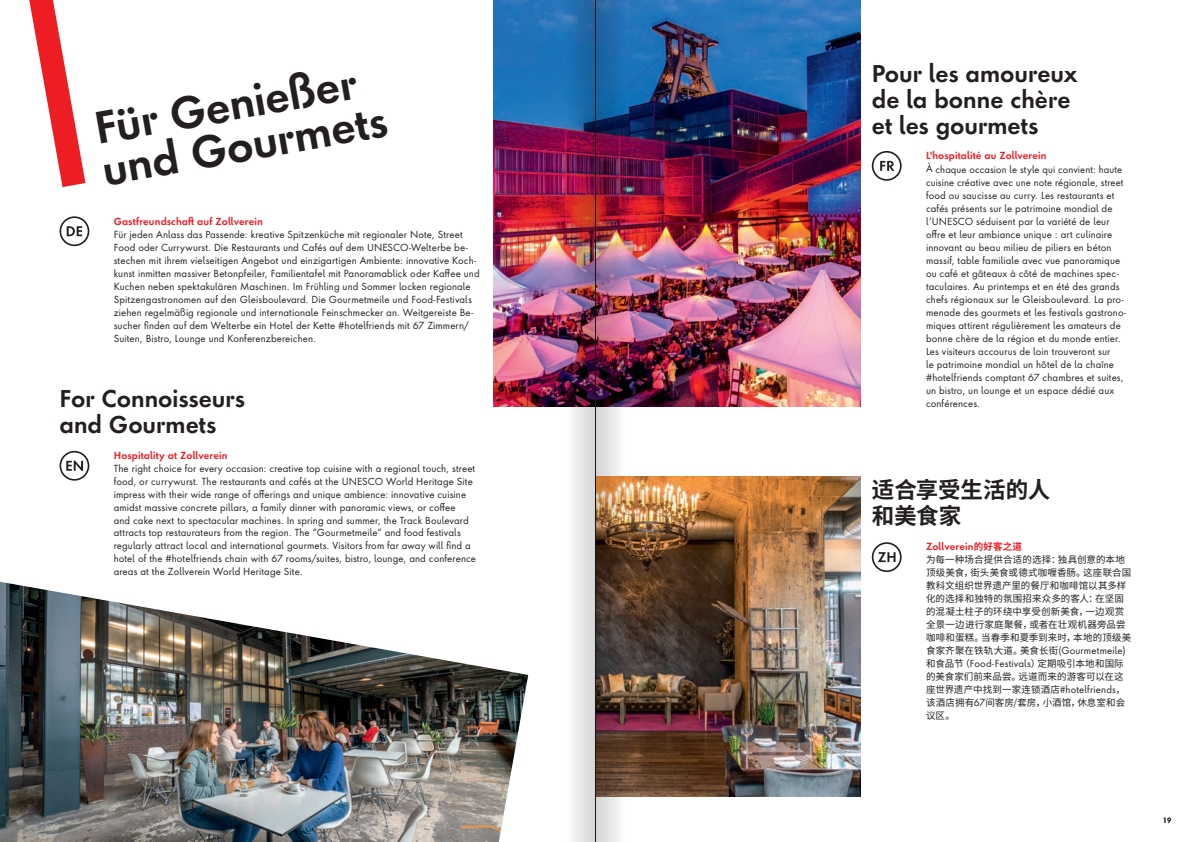
<style>
.page{position:relative;width:1191px;height:842px;background:#fff}
.page>*{position:absolute;margin:0;border:0;box-sizing:border-box;transform-origin:0 0}
.t1{font:600 42px/42px "Futura ND Alt";color:#231f20}
.t2{font:600 22.5px/26px "Futura ND Alt";color:#231f20}
.t3{font:700 22.5px/26px "Source Han Sans CN";color:#231f20}
.t4{font:9.5px/13px "Futura ND Alt";letter-spacing:.01em;color:#231f20}
.t5{font:9.5px/13px "Source Han Sans CN";letter-spacing:.015em;color:#231f20}
.t6{font:600 9.5px "Futura ND Alt";letter-spacing:.01em;color:#ee1d23}
.t7{font:500 7px "Futura ND Alt";color:#231f20}
.s1{font-family:"Source Han Sans CN";font-weight:700}
.s2{font-family:"Futura ND Alt"}
</style>
<div class="page">
<img style="left:493px;top:0;width:367px;height:407px">
<svg style="left:60px;top:451px;width:29px;height:30px"></svg>
<svg style="left:871px;top:151px;width:30px;height:30px"></svg>
<svg style="left:871px;top:542px;width:30px;height:30px"></svg>
<img style="left:633px;top:477px;width:227px;height:320px">
<img style="left:0;top:582px;width:528px;height:260px">
<svg style="left:29px;top:0;width:61px;height:246px"></svg>
<img style="left:595px;top:0;width:38px;height:842px">
<img style="left:558px;top:0;width:37px;height:842px">
<h1 class="t1" style="left:91px;top:108px;width:290px;rotate:-10deg">Für Genießer und Gourmets</h1>
<p class="t6" style="left:114px;top:215px;width:150px">Gastfreundschaft auf Zollverein</p>
<p class="t4" style="left:114px;top:227px;width:367px">Für jeden Anlass das Passende: kreative Spitzenküche mit regionaler Note, Street Food oder Currywurst. Die Restaurants und Cafés auf dem UNESCO-Welterbe be&shy;stechen mit ihrem vielseitigen Angebot und einzigartigen Ambiente: innovative Koch&shy;kunst inmitten massiver Betonpfeiler, Familientafel mit Panoramablick oder Kaffee und Kuchen neben spektakulären Maschinen. Im Frühling und Sommer locken regionale Spitzengastronomen auf den Gleisboulevard. Die Gourmetmeile und Food-Festivals ziehen regelmäßig regionale und internationale Feinschmecker an. Weitgereiste Be&shy;sucher finden auf dem Welterbe ein Hotel der Kette #hotelfriends mit 67 Zimmern/ Suiten, Bistro, Lounge und Konferenzbereichen.</p>
<h2 class="t2" style="left:60px;top:385px;width:187px">For Connoisseurs and Gourmets</h2>
<p class="t6" style="left:114px;top:448px;width:115px">Hospitality at Zollverein</p>
<p class="t4" style="left:114px;top:461px;width:364px">The right choice for every occasion: creative top cuisine with a regional touch, street food, or currywurst. The restaurants and cafés at the UNESCO World Heritage Site impress with their wide range of offerings and unique ambience: innovative cuisine amidst massive concrete pillars, a family dinner with panoramic views, or coffee<br>and cake next to spectacular machines. In spring and summer, the Track Boulevard attracts top restaurateurs from the region. The “Gourmetmeile“ and food festivals regularly attract local and international gourmets. Visitors from far away will find a hotel of the #hotelfriends chain with 67 rooms/suites, bistro, lounge, and conference areas at the Zollverein World Heritage Site.</p>
<h2 class="t2" style="left:871px;top:60px;width:207px">Pour les amoureux de la bonne chère et les gourmets</h2>
<p class="t6" style="left:926px;top:150px;width:122px">L'hospitalité au Zollverein</p>
<p class="t4" style="left:926px;top:162px;width:202px">À chaque occasion le style qui convient: haute cuisine créative avec une note régionale, street food ou saucisse au curry. Les restaurants et cafés présents sur le patrimoine mondial de l’UNESCO séduisent par la variété de leur offre et leur ambiance unique : art culinaire innovant au beau milieu de piliers en béton massif, table familiale avec vue panoramique ou café et gâteaux à côté de machines spec&shy;taculaires. Au printemps et en été des grands chefs régionaux sur le Gleisboulevard. La pro&shy;menade des gourmets et les festivals gastrono&shy;miques attirent régulièrement les amateurs de bonne chère de la région et du monde entier.<br>Les visiteurs accourus de loin trouveront sur<br>le patrimoine mondial un hôtel de la chaîne #hotelfriends comptant 67 chambres et suites, un bistro, un lounge et un espace dédié aux conférences.</p>
<h2 class="t3" style="left:871px;top:477px;width:180px">适合享受生活的人和美食家</h2>
<p class="t6" style="left:926px;top:540px;width:97px">Zollverein<span class="s1">的好客之道</span></p>
<p class="t5" style="left:926px;top:553px;width:207px">为每一种场合提供合适的选择：独具创意的本地顶级美食，街头美食或德式咖喱香肠。这座联合国教科文组织世界遗产里的餐厅和咖啡馆以其多样化的选择和独特的氛围招来众多的客人：在坚固的混凝土柱子的环绕中享受创新美食，一边观赏全景一边进行家庭聚餐，或者在壮观机器旁品尝咖啡和蛋糕。当春季和夏季到来时，本地的顶级美食家齐聚在铁轨大道。美食长街(<span class="s2">Gourmetmeile)</span>和食品节（<span class="s2">Food-Festivals</span>）定期吸引本地和国际的美食家们前来品尝。远道而来的游客可以在这座世界遗产中找到一家连锁酒店#<span class="s2">hotelfriends</span>，该酒店拥有<span class="s2">67</span>间客房/套房，小酒馆，休息室和会议区。</p>
<p class="t7" style="left:1163px;top:815px;width:10px">19</p>
</div>
